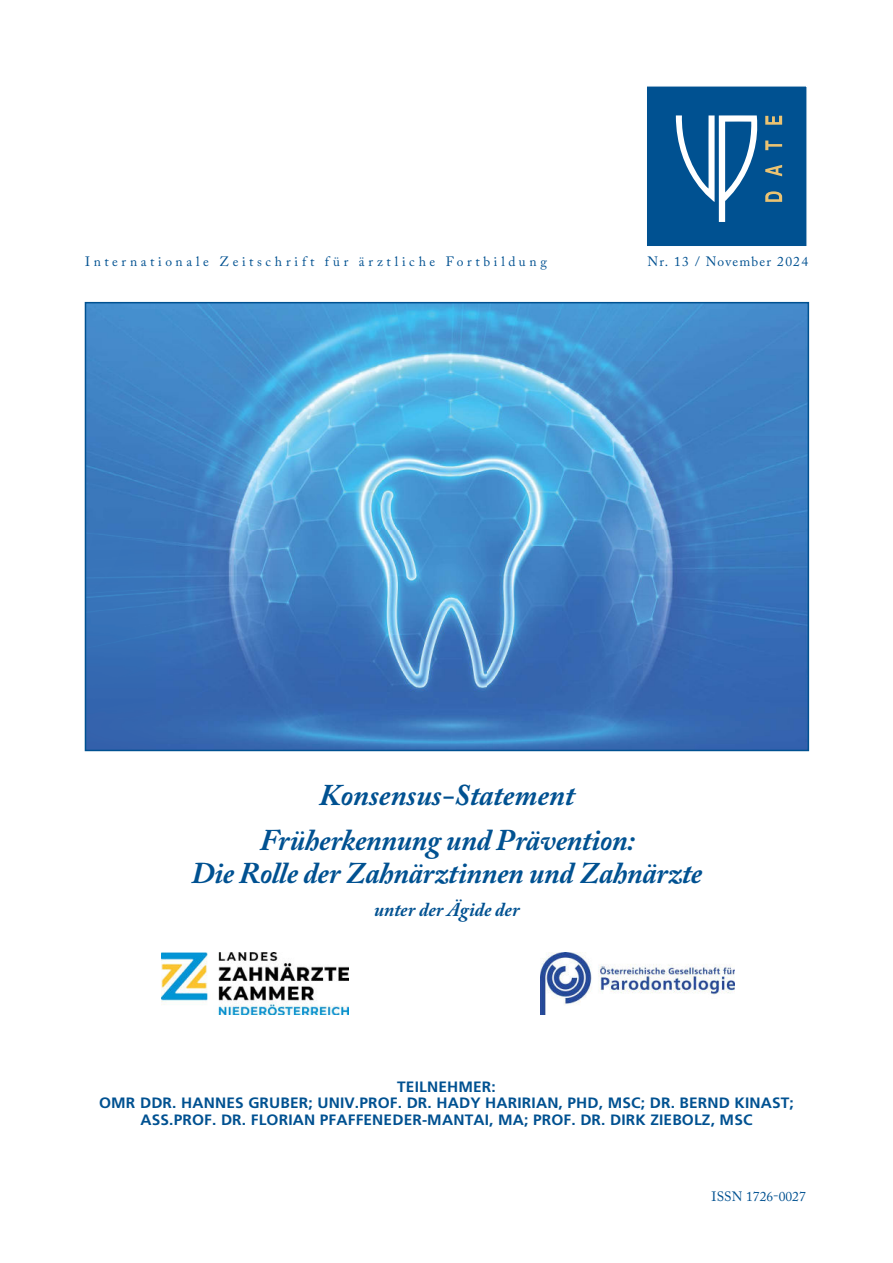
<style>
.page{position:relative;width:893px;height:1263px;background:#fff}
.page>*{position:absolute;margin:0;border:0;box-sizing:border-box;transform-origin:0 0}
.t1{font:italic 700 30px/45.8px "Adobe Caslon Pro";letter-spacing:-.01em;color:#005191;text-align:center}
.t2{font:italic 700 19.5px "Adobe Caslon Pro";color:#005191}
.t3{font:700 15px/16.5px "Frutiger LT Std";letter-spacing:.01em;color:#005191;text-align:center}
.t4{font:13.5px "Adobe Caslon Pro";letter-spacing:.26em;color:#005191}
.t5{font:13.5px "Adobe Caslon Pro";letter-spacing:.085em;color:#005191}
.t6{font:13.5px "Adobe Caslon Pro";color:#005191}
</style>
<div class="page">
<div style="left:647px;top:87px;width:159px;height:159px;background:#005191"></div>
<svg style="left:676px;top:115px;width:106px;height:107px"></svg>
<div style="left:645px;top:85px;width:163px;height:162px;border:2px solid #fff"></div>
<img style="left:541px;top:953px;width:194px;height:61px">
<img style="left:162px;top:953px;width:187px;height:61px">
<img style="left:88px;top:305px;width:718px;height:443px">
<div style="left:85px;top:302px;width:724px;height:449px;border:2px solid #005191"></div>
<p class="t4" style="left:85px;top:254px;width:463px">Internationale Zeitschrift für ärztliche Fortbildung</p>
<p class="t5" style="left:648px;top:255px;width:162px">Nr. 13 / November 2024</p>
<h1 class="t1" style="left:260px;top:773px;width:376px">Konsensus-Statement<br>Früherkennung und Prävention:</h1>
<h1 class="t1" style="left:191px;top:852px;width:512px">Die Rolle der Zahnärztinnen und Zahnärzte</h1>
<h2 class="t2" style="left:374px;top:900px;width:147px">unter der Ägide der</h2>
<p class="t3" style="left:99px;top:1077px;width:696px">TEILNEHMER:<br>OMR DDR. HANNES GRUBER; UNIV.PROF. DR. HADY HARIRIAN, PHD, MSC; DR. BERND KINAST;<br>ASS.PROF. DR. FLORIAN PFAFFENEDER-MANTAI, MA; PROF. DR. DIRK ZIEBOLZ, MSC</p>
<p class="t6" style="left:711px;top:1189px;width:96px">ISSN 1726-0027</p>
</div>
